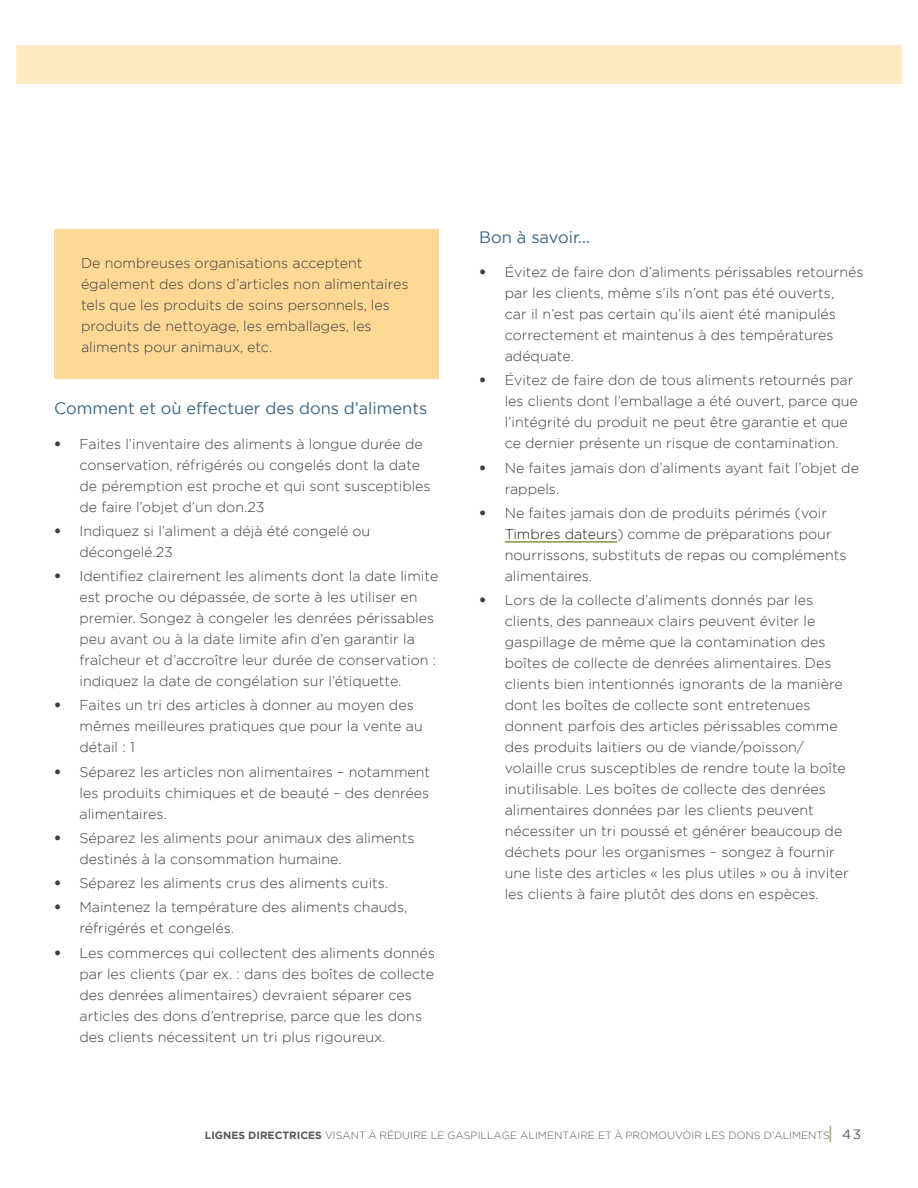
<style>
.page{position:relative;width:918px;height:1188px;background:#fff}
.page>*{position:absolute;margin:0;border:0;box-sizing:border-box;transform-origin:0 0}
.Header_3{font:16.5px "Gotham";color:#3c6584}
.Body{font:300 14.25px/21px "Gotham";color:#3e3e3f}
.t1{font:300 10.5px "Gotham";color:#57585a}
.s1{font-weight:900}
.s2{color:#231f20}
.s3{font-weight:700}
.s4{font-weight:500;font-size:18px;color:#a8b980}
.s5{font-weight:400;font-size:13.5px}
</style>
<div class="page">
<div style="left:54px;top:230px;width:385px;height:149px;background:#fed895"></div>
<hr style="left:505px;top:541px;width:112px;height:2px;background:#7e963f">
<div style="left:0;top:45px;width:918px;height:39px;background:#fee9c3"></div>
<p class="Body" style="left:81px;top:252px;width:329px">De nombreuses organisations acceptent également des dons d’articles non alimentaires tels que les produits de soins personnels, les produits de nettoyage, les emballages, les aliments pour animaux, etc.</p>
<p class="Header_3" style="left:54px;top:398px;width:375px">Comment et où effectuer des dons d’aliments</p>
<p class="Body" style="left:80px;top:433px;width:353px;text-indent:-26px"><span class="s1">•</span> Faites l’inventaire des aliments à longue durée de conservation, réfrigérés ou congelés dont la date de péremption est proche et qui sont susceptibles de faire l’objet d’un don.23</p>
<p class="Body" style="left:80px;top:520px;width:292px;text-indent:-26px"><span class="s1">•</span> Indiquez si l’aliment a déjà été congelé ou décongelé.23</p>
<p class="Body" style="left:80px;top:565px;width:360px;text-indent:-26px"><span class="s1">•</span> Identifiez clairement les aliments dont la date limite est proche ou dépassée, de sorte à les utiliser en premier. Songez à congeler les denrées périssables peu avant ou à la date limite afin d’en garantir la fraîcheur et d’accroître leur durée de conservation : indiquez la date de congélation sur l’étiquette.</p>
<p class="Body" style="left:80px;top:694px;width:345px;text-indent:-26px"><span class="s1">•</span> Faites un tri des articles à donner au moyen des mêmes meilleures pratiques que pour la vente au détail : 1</p>
<p class="Body" style="left:80px;top:761px;width:352px;text-align:justify;text-indent:-26px"><span class="s1">•</span> Séparez les articles non alimentaires – notamment les produits chimiques et de beauté – des denrées alimentaires.</p>
<p class="Body" style="left:80px;top:827px;width:336px;text-indent:-26px"><span class="s1">•</span> Séparez les aliments pour animaux des aliments destinés à la consommation humaine.</p>
<p class="Body" style="left:54px;top:872px;width:336px"><span class="s1">•</span> Séparez les aliments crus des aliments cuits.</p>
<p class="Body" style="left:80px;top:896px;width:329px;text-indent:-26px"><span class="s1">•</span> Maintenez la température des aliments chauds, réfrigérés et congelés.</p>
<p class="Body" style="left:80px;top:942px;width:357px;text-indent:-26px"><span class="s1">•</span> Les commerces qui collectent des aliments donnés par les clients (par ex. : dans des boîtes de collecte des denrées alimentaires) devraient séparer ces articles des dons d’entreprise, parce que les dons des clients nécessitent un tri plus rigoureux.</p>
<p class="Header_3" style="left:479px;top:226px;width:112px">Bon à savoir…</p>
<p class="Body" style="left:505px;top:261px;width:360px;text-indent:-26px"><span class="s1">•</span> Évitez de faire don d’aliments périssables retournés par les clients, même s’ils n’ont pas été ouverts,<br>car il n’est pas certain qu’ils aient été manipulés correctement et maintenus à des températures adéquate.</p>
<p class="Body" style="left:505px;top:370px;width:355px;text-indent:-26px"><span class="s1">•</span> Évitez de faire don de tous aliments retournés par les clients dont l’emballage a été ouvert, parce que l’intégrité du produit ne peut être garantie et que ce dernier présente un risque de contamination.</p>
<p class="Body" style="left:505px;top:457px;width:356px;text-indent:-26px"><span class="s1">•</span> Ne faites jamais don d’aliments ayant fait l’objet de rappels.</p>
<p class="Body" style="left:505px;top:502px;width:343px;text-indent:-26px"><span class="s1">•</span> Ne faites jamais don de produits périmés (voir <span class="s2">Timbres dateurs</span>) comme de préparations pour nourrissons, substituts de repas ou compléments alimentaires.</p>
<p class="Body" style="left:505px;top:589px;width:346px;text-indent:-26px"><span class="s1">•</span> Lors de la collecte d’aliments donnés par les clients, des panneaux clairs peuvent éviter le gaspillage de même que la contamination des boîtes de collecte de denrées alimentaires. Des clients bien intentionnés ignorants de la manière dont les boîtes de collecte sont entretenues donnent parfois des articles périssables comme des produits laitiers ou de viande/poisson/ volaille crus susceptibles de rendre toute la boîte inutilisable. Les boîtes de collecte des denrées alimentaires données par les clients peuvent nécessiter un tri poussé et générer beaucoup de déchets pour les organismes – songez à fournir une liste des articles « les plus utiles » ou à inviter les clients à faire plutôt des dons en espèces.</p>
<p class="t1" style="left:205px;top:1128px;width:658px"><span class="s3">LIGNES DIRECTRICES</span> VISANT À RÉDUIRE LE GASPILLAGE ALIMENTAIRE ET À PROMOUVOIR LES DONS D’ALIMENTS<span class="s4">|</span> <span class="s5">43</span></p>
</div>
